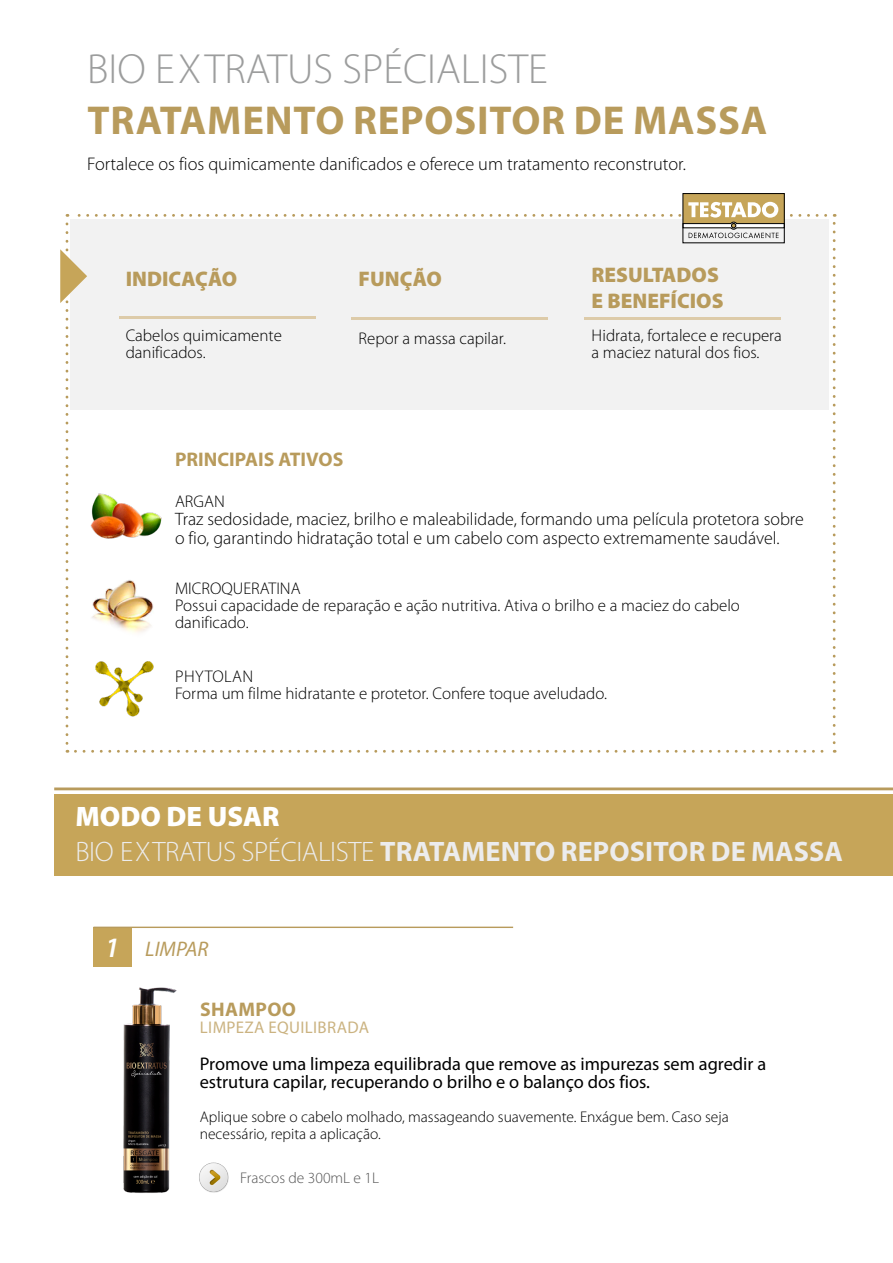
<style>
.page{position:relative;width:893px;height:1263px;background:#fff}
.page>*{position:absolute;margin:0;border:0;box-sizing:border-box;transform-origin:0 0}
.t1{font:300 42.3px "Myriad Pro";color:#9c9d9d}
.t2{font:700 40.5px "Myriad Pro";letter-spacing:.02em;color:#b89b5c}
.t3{font:300 28.2px/35.2px "Myriad Pro";letter-spacing:-.015em;color:#ececed}
.t4{font:700 28.2px "Myriad Pro";letter-spacing:.005em;color:#ececed}
.t5{font:900 21.15px/25.3px "Myriad Pro";color:#b89b5c}
.t6{font:italic 21.15px "Myriad Pro";color:#b89b5c}
.t7{font:700 19.8px "Myriad Pro";color:#b89b5c}
.t8{font:18.3px/18.3px "Myriad Pro";color:#000}
.t9{font:300 18.3px "Myriad Pro";color:#000}
.t10{font:300 18px/18px "Myriad Pro";color:#000}
.t11{font:300 16.95px/17px "Myriad Pro";color:#000}
.t12{font:16.95px "Myriad Pro";letter-spacing:.02em;color:#cbb381}
.t13{font:300 15.45px/17px "Myriad Pro";color:#000}
.t14{font:300 15.45px "Myriad Pro";color:#565656}
.s1{font-weight:900;color:#fff}
.s2{font-weight:700}
.s3{font-weight:600;font-size:28.2px;color:#fff}
</style>
<div class="page">
<hr style="left:54px;top:787px;width:839px;height:3px;background:#b89b5c">
<div style="left:54px;top:794px;width:839px;height:81px;background:#c6a559"></div>
<div style="left:93px;top:927px;width:38px;height:40px;background:#c6a559"></div>
<hr style="left:94px;top:927px;width:419px;height:1px;background:#b89b5c">
<div style="left:683px;top:194px;width:101px;height:34px;background:#c6a559"></div>
<svg style="left:60px;top:202px;width:776px;height:551px"></svg>
<div style="left:683px;top:193px;width:102px;height:50px;border:1px solid #000"></div>
<img style="left:92px;top:655px;width:63px;height:63px">
<img style="left:199px;top:1162px;width:30px;height:31px">
<img style="left:123px;top:987px;width:54px;height:206px">
<img style="left:86px;top:572px;width:77px;height:70px">
<img style="left:86px;top:489px;width:79px;height:56px">
<h1 class="t1" style="left:87px;top:43px;width:462px">BIO EXTRATUS SPÉCIALISTE</h1>
<h2 class="t2" style="left:88px;top:94px;width:681px">TRATAMENTO REPOSITOR DE MASSA</h2>
<p class="t9" style="left:87px;top:153px;width:600px">Fortalece os fios quimicamente danificados e oferece um tratamento reconstrutor.</p>
<p class="t5" style="left:126px;top:266px;width:113px">INDICAÇÃO</p>
<p class="t11" style="left:126px;top:327px;width:158px">Cabelos quimicamente danificados.</p>
<p class="t5" style="left:359px;top:266px;width:85px">FUNÇÃO</p>
<p class="t11" style="left:359px;top:330px;width:149px">Repor a massa capilar.</p>
<p class="t5" style="left:592px;top:262px;width:133px">RESULTADOS<br>E BENEFÍCIOS</p>
<p class="t11" style="left:592px;top:327px;width:192px">Hidrata, fortalece e recupera a maciez natural dos fios.</p>
<p class="t7" style="left:175px;top:446px;width:170px">PRINCIPAIS ATIVOS</p>
<p class="t11" style="left:175px;top:493px;width:51px">ARGAN</p>
<p class="t10" style="left:175px;top:510px;width:630px">Traz sedosidade, maciez, brilho e maleabilidade, formando uma película protetora sobre o fio, garantindo hidratação total e um cabelo com aspecto extremamente saudável.</p>
<p class="t11" style="left:175px;top:580px;width:566px">MICROQUERATINA<br>Possui capacidade de reparação e ação nutritiva. Ativa o brilho e a maciez do cabelo danificado.</p>
<p class="t11" style="left:175px;top:668px;width:433px">PHYTOLAN<br>Forma um filme hidratante e protetor. Confere toque aveludado.</p>
<h3 class="t3" style="left:75px;top:799px;width:324px"><span class="s1">MODO DE USAR<br></span>BIO EXTRATUS SPÉCIALISTE <span class="s2">TRATAMENTO</span></h3>
<h3 class="t4" style="left:561px;top:833px;width:284px">REPOSITOR DE MASSA</h3>
<p class="t6" style="left:105px;top:936px;width:105px"><span class="s3">1</span> LIMPAR</p>
<p class="t7" style="left:200px;top:996px;width:41px">SHAMPOO</p>
<p class="t12" style="left:200px;top:1017px;width:170px">limpeza EQUILI BRADA</p>
<p class="t8" style="left:200px;top:1054px;width:568px">Promove uma limpeza equilibrada que remove as impurezas sem agredir a estrutura capilar, recuperando o brilho e o balanço dos fios.</p>
<p class="t13" style="left:200px;top:1108px;width:530px">Aplique sobre o cabelo molhado, massageando suavemente. Enxágue bem. Caso seja necessário, repita a aplicação.</p>
<p class="t14" style="left:240px;top:1168px;width:141px">Frascos de 300mL e 1L</p>
</div>
